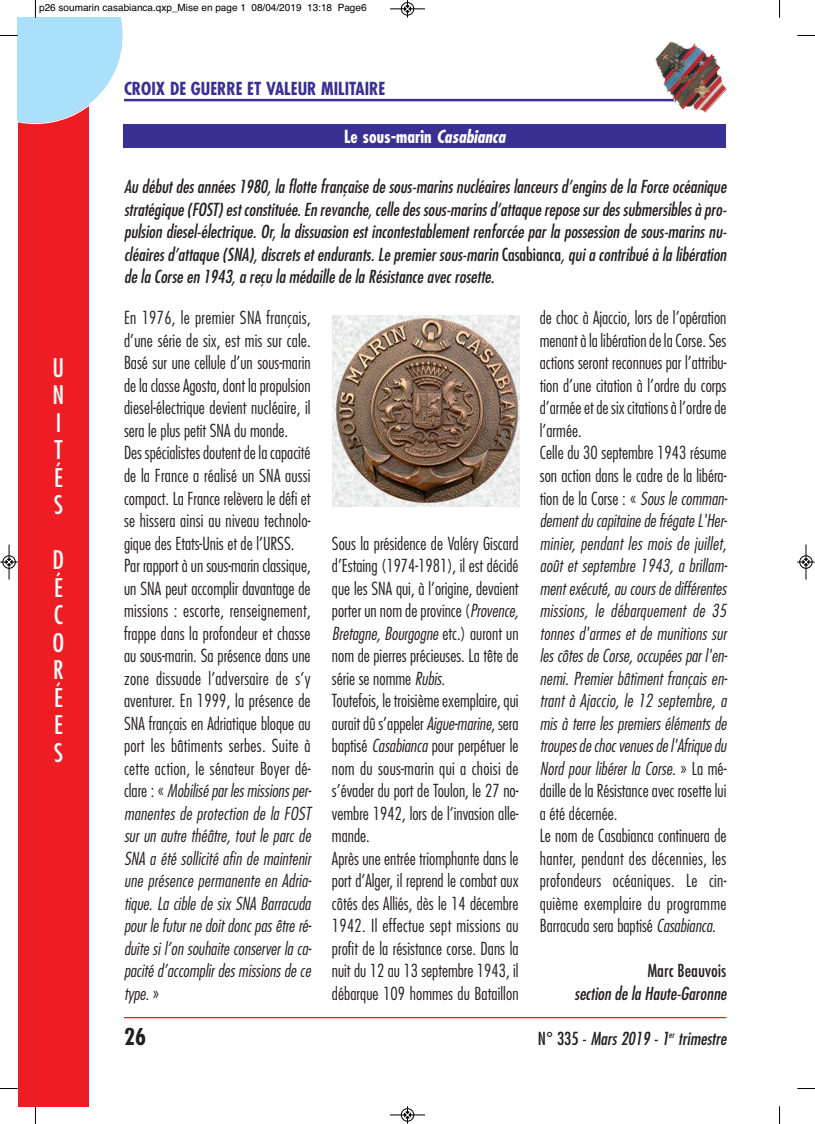
<style>
.page{position:relative;width:815px;height:1124px;background:#fff}
.page>*{position:absolute;margin:0;border:0;box-sizing:border-box;transform-origin:0 0}
.t1{font:condensed 25px/27.5px "Futura";color:#fff}
.t2{font:700 condensed 22.5px "Futura";color:#231f20}
.t3{font:300 condensed 17.5px/22.5px "Futura";color:#231f20}
.t4{font:italic condensed 17.5px/22.5px "Futura";color:#231f20;text-align:justify}
.t5{font:700 condensed 17.5px "Futura";color:#3a2f92}
.t6{font:700 condensed 17.5px "Futura";color:#fff}
.t7{font:500 condensed 17.5px "Futura";color:#231f20}
.t8{font:10px "Helvetica";color:#000}
.s1{font-style:italic}
.s2{font-style:normal}
</style>
<div class="page">
<div style="left:18px;top:18px;width:71px;height:1088px;background:#ee1d23"></div>
<img style="left:655px;top:41px;width:71px;height:72px">
<hr style="left:124px;top:1016px;width:602px;height:2px;background:#ee1d23">
<hr style="left:124px;top:99px;width:550px;height:2px;background:#3a2f92">
<div style="left:123px;top:124px;width:603px;height:23px;background:#3a2f92"></div>
<img style="left:333px;top:315px;width:186px;height:191px">
<svg style="left:0;top:0;width:123px;height:124px"></svg>
<svg style="left:779px;top:0;width:1px;height:18px"></svg>
<svg style="left:797px;top:35px;width:18px;height:1px"></svg>
<svg style="left:35px;top:1106px;width:1px;height:17px"></svg>
<svg style="left:0;top:1088px;width:18px;height:1px"></svg>
<svg style="left:779px;top:1106px;width:1px;height:17px"></svg>
<svg style="left:797px;top:1088px;width:18px;height:1px"></svg>
<div style="left:401px;top:2px;width:13px;height:14px;border:1px solid #fff;border-radius:50%"></div>
<hr style="left:390px;top:9px;width:35px;height:1px;background:#000">
<div style="left:401px;top:2px;width:13px;height:13px;border:1px solid #000;border-radius:50%"></div>
<svg style="left:404px;top:0;width:7px;height:18px"></svg>
<hr style="left:390px;top:1114px;width:35px;height:1px;background:#000">
<div style="left:401px;top:1108px;width:13px;height:13px;border:1px solid #000;border-radius:50%"></div>
<svg style="left:404px;top:1106px;width:7px;height:17px"></svg>
<div style="left:2px;top:555px;width:14px;height:13px;border:1px solid #fff;border-radius:50%"></div>
<hr style="left:9px;top:544px;width:1px;height:35px;background:#000">
<div style="left:3px;top:555px;width:12px;height:13px;border:1px solid #000;border-radius:50%"></div>
<svg style="left:0;top:558px;width:18px;height:7px"></svg>
<div style="left:799px;top:555px;width:14px;height:13px;border:1px solid #fff;border-radius:50%"></div>
<hr style="left:806px;top:544px;width:1px;height:35px;background:#000">
<div style="left:800px;top:555px;width:12px;height:13px;border:1px solid #000;border-radius:50%"></div>
<svg style="left:797px;top:558px;width:18px;height:7px"></svg>
<p class="t8" style="left:39px;top:2px;width:329px">p26 soumarin casabianca.qxp_Mise en page 1 08/04/2019 13:18 Page6</p>
<p class="t5" style="left:124px;top:80px;width:263px">CROIX DE GUERRE ET VALEUR MILITAIRE</p>
<h1 class="t1" style="left:53px;top:355px;width:13px">U<br>N<br>I<br>T<br>É<br>S</h1>
<h1 class="t1" style="left:53px;top:547px;width:13px;text-align:justify">D É C O R É E S</h1>
<p class="t6" style="left:344px;top:128px;width:163px">Le sous-marin <span class="s1">Casabianca</span></p>
<p class="t4" style="left:124px;top:176px;width:604px">Au début des années 1980, la flotte française de sous-marins nucléaires lanceurs d’engins de la Force océanique stratégique (FOST) est constituée. En revanche, celle des sous-marins d’attaque repose sur des submersibles à pro&shy;pulsion diesel-électrique. Or, la dissuasion est incontestablement renforcée par la possession de sous-marins nu&shy;cléaires d’attaque (SNA), discrets et endurants. Le premier sous-marin <span class="s2">Casabianca</span>, qui a contribué à la libération de la Corse en 1943, a reçu la médaille de la Résistance avec rosette.</p>
<p class="t3" style="left:124px;top:308px;width:189px">En 1976, le premier SNA français, d’une série de six, est mis sur cale.<br>Basé sur une cellule d’un sous-marin de la classe Agosta, dont la propulsion diesel-électrique devient nucléaire, il sera le plus petit SNA du monde.<br>Des spécialistes doutent de la capacité de la France a réalisé un SNA aussi compact. La France relèvera le défi et se hissera ainsi au niveau technolo&shy;gique des Etats-Unis et de l’URSS.<br>Par rapport à un sous-marin classique, un SNA peut accomplir davantage de missions : escorte, renseignement, frappe dans la profondeur et chasse au sous-marin. Sa présence dans une zone dissuade l’adversaire de s’y aventurer. En 1999, la présence de SNA français en Adriatique bloque au port les bâtiments serbes. Suite à cette action, le sénateur Boyer dé&shy;clare : « <span class="s1">Mobilisé par les missions per&shy;manentes de protection de la FOST sur un autre théâtre, tout le parc de SNA a été sollicité afin de maintenir une présence permanente en Adria&shy;tique. La cible de six SNA Barracuda pour le futur ne doit donc pas être ré&shy;duite si l’on souhaite conserver la ca&shy;pacité d’accomplir des missions de ce type.</span> »</p>
<p class="t3" style="left:332px;top:533px;width:188px">Sous la présidence de Valéry Giscard d’Estaing (1974-1981), il est décidé que les SNA qui, à l’origine, devaient porter un nom de province (<span class="s1">Provence, Bretagne, Bourgogne</span> etc.) auront un nom de pierres précieuses. La tête de série se nomme <span class="s1">Rubis</span>.<br>Toutefois, le troisième exemplaire, qui aurait dû s’appeler <span class="s1">Aigue-marine</span>, sera baptisé <span class="s1">Casabianca</span> pour perpétuer le nom du sous-marin qui a choisi de s’évader du port de Toulon, le 27 no&shy;vembre 1942, lors de l’invasion alle&shy;mande.<br>Après une entrée triomphante dans le port d’Alger, il reprend le combat aux côtés des Alliés, dès le 14 décembre 1942. Il effectue sept missions au profit de la résistance corse. Dans la nuit du 12 au 13 septembre 1943, il débarque 109 hommes du Bataillon</p>
<p class="t3" style="left:540px;top:308px;width:189px">de choc à Ajaccio, lors de l’opération menantàlalibérationdelaCorse.Ses actions seront reconnues par l’attribu&shy;tion d’une citation à l’ordre du corps d’arméeetdesixcitationsàl’ordrede l’armée.<br>Celle du 30 septembre 1943 résume son action dans le cadre de la libéra&shy;tion de la Corse : « <span class="s1">Sous le comman&shy;dement du capitaine de frégate L'Her&shy;minier, pendant les mois de juillet, août et septembre 1943, a brillam&shy;ment exécuté, au cours de différentes missions, le débarquement de 35 tonnes d'armes et de munitions sur les côtes de Corse, occupées par l'en&shy;nemi. Premier bâtiment français en&shy;trant à Ajaccio, le 12 septembre, a mis à terre les premiers éléments de troupesdechocvenuesdel'Afriquedu Nord pour libérer la Corse</span>. » La mé&shy;daille de la Résistance avec rosette lui a été décernée.<br>Le nom de Casabianca continuera de hanter, pendant des décennies, les profondeurs océaniques. Le cin&shy;quième exemplaire du programme Barracuda sera baptisé <span class="s1">Casabianca</span>.</p>
<p class="t7" style="left:647px;top:960px;width:81px">Marc Beauvois</p>
<p class="t4" style="left:574px;top:982px;width:153px">section de la Haute-Garonne</p>
<p class="t2" style="left:124px;top:1026px;width:24px">26</p>
<p class="t4" style="left:538px;top:1027px;width:190px"><span class="s2">N° 335 -</span> Mars 2019 - 1<sup>er</sup> trimestre</p>
</div>
